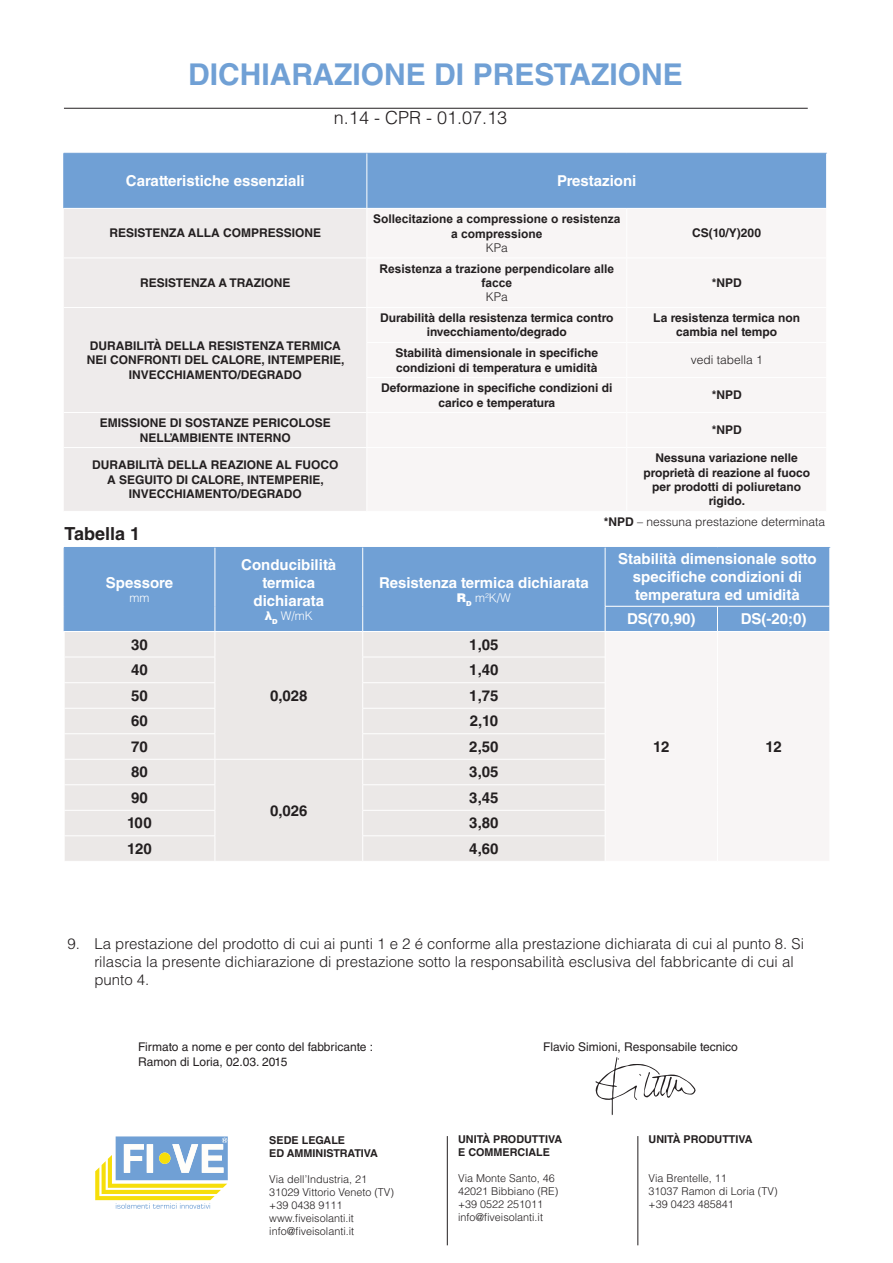
<style>
.page{position:relative;width:893px;height:1263px;background:#fff}
.page>*{position:absolute;margin:0;border:0;box-sizing:border-box;transform-origin:0 0}
.t1{font:700 30px "Helvetica LT Std";color:#70a0d5}
.t2{font:300 18px "Helvetica LT Std";color:#231f20}
.t3{font:700 18px "Helvetica LT Std";color:#231f20}
.t4{font:300 15px/18px "Helvetica LT Std";color:#231f20}
.t5{font:700 15px/18px "Helvetica LT Std";color:#fff;text-align:center}
.t6{font:700 15px "Helvetica LT Std";color:#231f20}
.t7{font:700 12px/14.4px "Helvetica LT Std";color:#231f20;text-align:center}
.t8{font:700 12px "Arial";color:#231f20}
.t9{font:12px/14.4px "Helvetica LT Std";color:#231f20}
.t10{font:300 12px "Helvetica LT Std";color:#231f20}
.t11{font:300 12px "Helvetica LT Std";color:#fff}
.t12{font:300 10.8px "Helvetica LT Std";color:#231f20}
.t13{font:700 10.8px "Helvetica LT Std";color:#231f20}
.s1{font-weight:700}
.s2{font-family:"Arial";font-weight:900}
.s3{font-weight:900}
</style>
<div class="page">
<svg style="left:95px;top:1136px;width:133px;height:73px"></svg>
<hr style="left:447px;top:1136px;width:1px;height:109px;background:#231f20">
<hr style="left:638px;top:1136px;width:1px;height:109px;background:#231f20">
<div style="left:65px;top:154px;width:761px;height:54px;background:#70a0d5"></div>
<div style="left:64px;top:209px;width:302px;height:302px;background:#eeebeb"></div>
<hr style="left:64px;top:153px;width:1px;height:55px;background:#70a0d5">
<hr style="left:64px;top:153px;width:303px;height:1px;background:#70a0d5">
<hr style="left:367px;top:153px;width:260px;height:1px;background:#70a0d5">
<hr style="left:627px;top:153px;width:200px;height:1px;background:#70a0d5">
<hr style="left:366px;top:153px;width:1px;height:55px;background:#fff">
<hr style="left:826px;top:153px;width:1px;height:55px;background:#fff">
<hr style="left:64px;top:258px;width:303px;height:1px;background:#fff">
<hr style="left:64px;top:307px;width:303px;height:1px;background:#fff">
<hr style="left:64px;top:412px;width:303px;height:1px;background:#fff">
<hr style="left:64px;top:447px;width:303px;height:1px;background:#fff">
<div style="left:65px;top:548px;width:764px;height:83px;background:#70a0d5"></div>
<div style="left:65px;top:632px;width:540px;height:229px;background:#ebe8e7"></div>
<hr style="left:64px;top:547px;width:151px;height:1px;background:#70a0d5">
<hr style="left:64px;top:548px;width:1px;height:58px;background:#70a0d5">
<hr style="left:215px;top:547px;width:148px;height:1px;background:#70a0d5">
<hr style="left:363px;top:547px;width:242px;height:1px;background:#70a0d5">
<hr style="left:605px;top:547px;width:112px;height:1px;background:#70a0d5">
<hr style="left:717px;top:547px;width:113px;height:1px;background:#70a0d5">
<hr style="left:64px;top:682px;width:151px;height:1px;background:#fff">
<hr style="left:362px;top:682px;width:243px;height:1px;background:#fff">
<hr style="left:64px;top:708px;width:151px;height:1px;background:#fff">
<hr style="left:362px;top:708px;width:243px;height:1px;background:#fff">
<hr style="left:64px;top:733px;width:151px;height:1px;background:#fff">
<hr style="left:362px;top:733px;width:243px;height:1px;background:#fff">
<hr style="left:64px;top:759px;width:151px;height:1px;background:#fff">
<hr style="left:215px;top:759px;width:148px;height:1px;background:#fff">
<hr style="left:363px;top:759px;width:242px;height:1px;background:#fff">
<hr style="left:64px;top:784px;width:151px;height:1px;background:#fff">
<hr style="left:362px;top:784px;width:243px;height:1px;background:#fff">
<hr style="left:64px;top:810px;width:151px;height:1px;background:#fff">
<hr style="left:362px;top:810px;width:243px;height:1px;background:#fff">
<hr style="left:64px;top:835px;width:151px;height:1px;background:#fff">
<hr style="left:362px;top:835px;width:243px;height:1px;background:#fff">
<hr style="left:215px;top:548px;width:1px;height:58px;background:#fff">
<hr style="left:362px;top:548px;width:1px;height:58px;background:#fff">
<svg style="left:215px;top:606px;width:1px;height:255px"></svg>
<svg style="left:362px;top:606px;width:1px;height:255px"></svg>
<hr style="left:605px;top:548px;width:1px;height:58px;background:#fff">
<hr style="left:215px;top:631px;width:148px;height:1px;background:#fff">
<hr style="left:64px;top:657px;width:151px;height:1px;background:#fff">
<hr style="left:362px;top:657px;width:243px;height:1px;background:#fff">
<svg style="left:64px;top:606px;width:1px;height:25px"></svg>
<div style="left:605px;top:606px;width:225px;height:25px;background:#70a0d5"></div>
<svg style="left:595px;top:1057px;width:101px;height:58px"></svg>
<hr style="left:64px;top:108px;width:744px;height:1px;background:#231f20">
<p class="t1" style="left:188px;top:56px;width:496px">DICHIARAZIONE DI PRESTAZIONE</p>
<p class="t2" style="left:334px;top:107px;width:175px">n.14 - CPR - 01.07.13</p>
<p class="t5" style="left:126px;top:172px;width:180px">Caratteristiche essenziali</p>
<p class="t5" style="left:557px;top:172px;width:81px">Prestazioni</p>
<p class="t7" style="left:109px;top:226px;width:213px">RESISTENZA ALLA COMPRESSIONE</p>
<p class="t7" style="left:140px;top:275px;width:152px">RESISTENZA A TRAZIONE</p>
<p class="t7" style="left:87px;top:338px;width:259px">DURABILITÀ DELLA RESISTENZA TERMICA<br>NEI CONFRONTI DEL CALORE, INTEMPERIE,<br>INVECCHIAMENTO/DEGRADO</p>
<p class="t8" style="left:373px;top:210px;width:249px">Sollecitazione a compressione o resistenza</p>
<p class="t8" style="left:451px;top:225px;width:93px">a compressione</p>
<p class="t10" style="left:486px;top:240px;width:24px">KPa</p>
<p class="t8" style="left:379px;top:260px;width:236px">Resistenza a trazione perpendicolare alle</p>
<p class="t8" style="left:481px;top:274px;width:32px">facce</p>
<p class="t10" style="left:486px;top:290px;width:24px">KPa</p>
<p class="t7" style="left:380px;top:310px;width:235px">Durabilità della resistenza termica contro</p>
<p class="t7" style="left:427px;top:325px;width:142px">invecchiamento/degrado</p>
<p class="t7" style="left:395px;top:345px;width:204px">Stabilità dimensionale in specifiche</p>
<p class="t7" style="left:396px;top:360px;width:203px">condizioni di temperatura e umidità</p>
<p class="t7" style="left:381px;top:380px;width:233px">Deformazione in specifiche condizioni di</p>
<p class="t7" style="left:438px;top:395px;width:118px">carico e temperatura</p>
<p class="t7" style="left:692px;top:226px;width:71px">CS(10/Y)200</p>
<p class="t7" style="left:712px;top:275px;width:31px">*NPD</p>
<p class="t7" style="left:653px;top:310px;width:148px">La resistenza termica non</p>
<p class="t7" style="left:676px;top:325px;width:103px">cambia nel tempo</p>
<p class="t10" style="left:691px;top:353px;width:74px">vedi tabella 1</p>
<p class="t7" style="left:712px;top:388px;width:31px">*NPD</p>
<p class="t7" style="left:100px;top:415px;width:232px">EMISSIONE DI SOSTANZE PERICOLOSE<br>NELL’AMBIENTE INTERNO</p>
<p class="t7" style="left:712px;top:423px;width:31px">*NPD</p>
<p class="t7" style="left:92px;top:458px;width:248px">DURABILITÀ DELLA REAZIONE AL FUOCO</p>
<p class="t7" style="left:107px;top:472px;width:218px">A SEGUITO DI CALORE, INTEMPERIE,<br>INVECCHIAMENTO/DEGRADO</p>
<p class="t7" style="left:656px;top:451px;width:144px">Nessuna variazione nelle</p>
<p class="t7" style="left:643px;top:465px;width:168px">proprietà di reazione al fuoco</p>
<p class="t7" style="left:652px;top:479px;width:151px">per prodotti di poliuretano</p>
<p class="t7" style="left:709px;top:494px;width:38px">rigido.</p>
<p class="t10" style="left:604px;top:514px;width:223px"><span class="s1">*NPD</span> – nessuna prestazione determinata</p>
<p class="t3" style="left:65px;top:523px;width:77px">Tabella 1</p>
<p class="t5" style="left:106px;top:573px;width:69px">Spessore</p>
<p class="t11" style="left:130px;top:590px;width:21px">mm</p>
<p class="t6" style="left:131px;top:635px;width:18px">30</p>
<p class="t5" style="left:241px;top:555px;width:97px">Conducibilità termica</p>
<p class="t5" style="left:254px;top:591px;width:72px">dichiarata</p>
<p class="t11" style="left:265px;top:608px;width:50px"><span class="s2">λ</span><sub>D</sub> W/mK</p>
<p class="t5" style="left:379px;top:573px;width:211px">Resistenza termica dichiarata</p>
<p class="t11" style="left:457px;top:590px;width:56px"><span class="s3">R</span><sub>D</sub> m<sup>2</sup>K/W</p>
<p class="t6" style="left:469px;top:635px;width:31px">1,05</p>
<p class="t6" style="left:131px;top:661px;width:18px">40</p>
<p class="t6" style="left:469px;top:661px;width:31px">1,40</p>
<p class="t6" style="left:131px;top:686px;width:18px">50</p>
<p class="t6" style="left:469px;top:686px;width:31px">1,75</p>
<p class="t6" style="left:131px;top:712px;width:18px">60</p>
<p class="t6" style="left:470px;top:712px;width:30px">2,10</p>
<p class="t6" style="left:131px;top:737px;width:18px">70</p>
<p class="t6" style="left:469px;top:737px;width:31px">2,50</p>
<p class="t6" style="left:131px;top:763px;width:18px">80</p>
<p class="t6" style="left:270px;top:801px;width:39px">0,026</p>
<p class="t6" style="left:270px;top:686px;width:39px">0,028</p>
<p class="t6" style="left:469px;top:763px;width:31px">3,05</p>
<p class="t6" style="left:131px;top:788px;width:18px">90</p>
<p class="t6" style="left:469px;top:788px;width:31px">3,45</p>
<p class="t6" style="left:127px;top:814px;width:26px">100</p>
<p class="t6" style="left:469px;top:814px;width:31px">3,80</p>
<p class="t6" style="left:127px;top:839px;width:26px">120</p>
<p class="t6" style="left:469px;top:839px;width:31px">4,60</p>
<p class="t5" style="left:618px;top:550px;width:200px">Stabilità dimensionale sotto</p>
<p class="t5" style="left:633px;top:568px;width:171px">specifiche condizioni di</p>
<p class="t5" style="left:635px;top:586px;width:166px">temperatura ed umidità</p>
<p class="t5" style="left:627px;top:610px;width:70px">DS(70,90)</p>
<p class="t5" style="left:741px;top:610px;width:67px">DS(-20;0)</p>
<p class="t6" style="left:653px;top:737px;width:18px">12</p>
<p class="t6" style="left:766px;top:737px;width:18px">12</p>
<p class="t4" style="left:94px;top:934px;width:711px;text-indent:-27px">9. La prestazione del prodotto di cui ai punti 1 e 2 é conforme alla prestazione dichiarata di cui al punto 8. Si rilascia la presente dichiarazione di prestazione sotto la responsabilità esclusiva del fabbricante di cui al punto 4.</p>
<p class="t9" style="left:138px;top:1040px;width:237px">Firmato a nome e per conto del fabbricante :<br>Ramon di Loria, 02.03. 2015</p>
<p class="t9" style="left:543px;top:1040px;width:196px">Flavio Simioni, Responsabile tecnico</p>
<p class="t13" style="left:269px;top:1133px;width:77px">SEDE LEGALE</p>
<p class="t13" style="left:269px;top:1146px;width:110px">ED AMMINISTRATIVA</p>
<p class="t12" style="left:269px;top:1172px;width:99px">Via dell’Industria, 21</p>
<p class="t12" style="left:269px;top:1185px;width:126px">31029 Vittorio Veneto (TV)</p>
<p class="t12" style="left:269px;top:1198px;width:75px">+39 0438 9111</p>
<p class="t12" style="left:269px;top:1211px;width:86px">www.fiveisolanti.it</p>
<p class="t12" style="left:269px;top:1224px;width:86px">info@fiveisolanti.it</p>
<p class="t13" style="left:458px;top:1133px;width:106px">UNITÀ PRODUTTIVA</p>
<p class="t13" style="left:458px;top:1146px;width:93px">E COMMERCIALE</p>
<p class="t12" style="left:458px;top:1171px;width:98px">Via Monte Santo, 46</p>
<p class="t12" style="left:458px;top:1184px;width:102px">42021 Bibbiano (RE)</p>
<p class="t12" style="left:458px;top:1197px;width:87px">+39 0522 251011</p>
<p class="t12" style="left:458px;top:1210px;width:86px">info@fiveisolanti.it</p>
<p class="t13" style="left:648px;top:1133px;width:106px">UNITÀ PRODUTTIVA</p>
<p class="t12" style="left:648px;top:1171px;width:80px">Via Brentelle, 11</p>
<p class="t12" style="left:648px;top:1184px;width:131px">31037 Ramon di Loria (TV)</p>
<p class="t12" style="left:648px;top:1197px;width:87px">+39 0423 485841</p>
</div>
